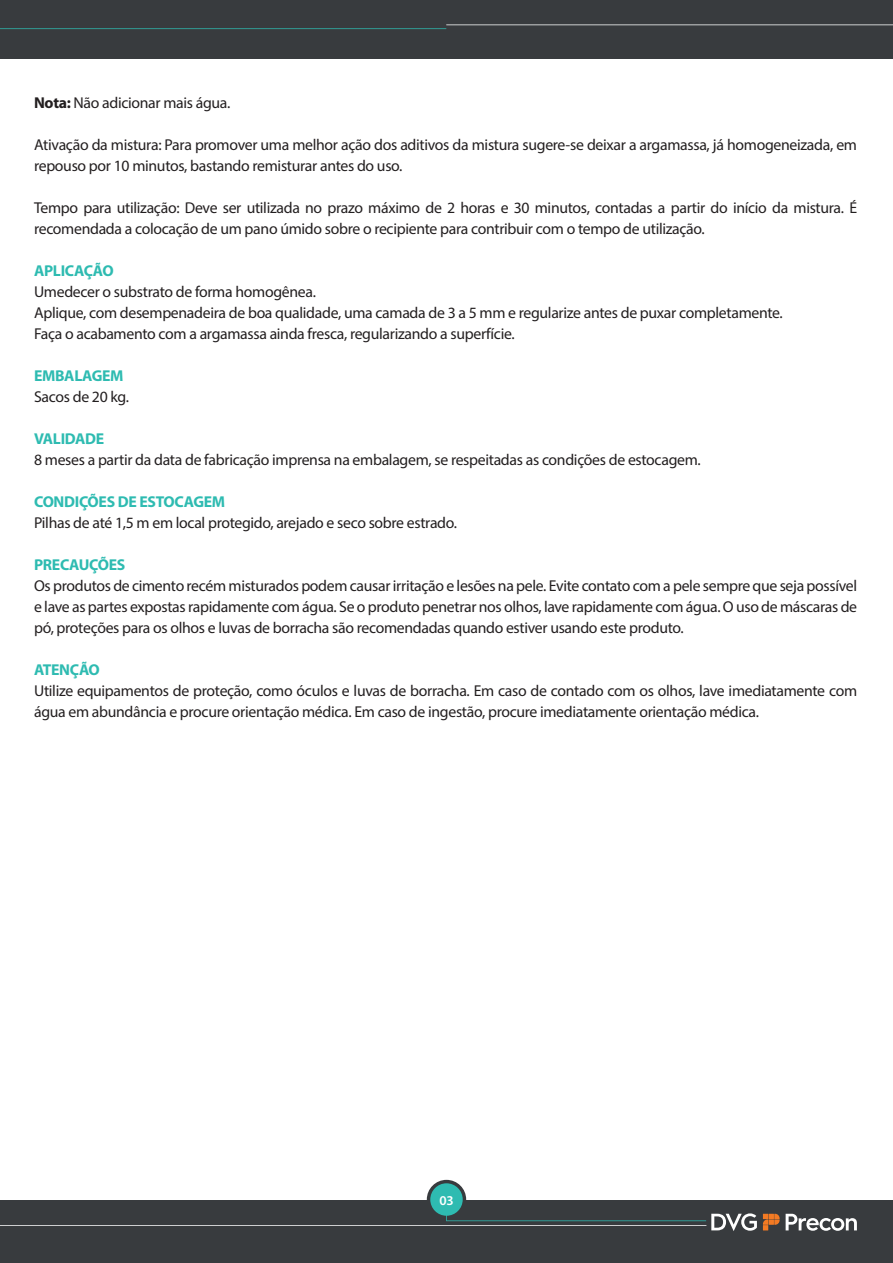
<style>
.page{position:relative;width:893px;height:1263px;background:#fff}
.page>*{position:absolute;margin:0;border:0;box-sizing:border-box;transform-origin:0 0}
.t1{font:15.75px/21px "Myriad Pro";letter-spacing:-.02em;color:#231f20}
.t2{font:700 15.75px "Myriad Pro";letter-spacing:-.02em;color:#2ebbb1}
.t3{font:600 13.5px "Myriad Pro";color:#fff}
.s1{font-weight:700}
</style>
<div class="page">
<div style="left:0;top:1200px;width:893px;height:63px;background:#383b3e"></div>
<div style="left:427px;top:1180px;width:39px;height:39px;background:#383b3e;border-radius:50%"></div>
<svg style="left:763px;top:1214px;width:17px;height:16px"></svg>
<svg style="left:786px;top:1214px;width:71px;height:17px"></svg>
<svg style="left:0;top:1213px;width:757px;height:18px"></svg>
<div style="left:430px;top:1183px;width:33px;height:33px;background:#2ebbb1;border-radius:50%"></div>
<div style="left:0;top:0;width:893px;height:58px;background:#383b3e"></div>
<svg style="left:0;top:24px;width:893px;height:5px"></svg>
<p class="t1" style="left:34px;top:92px;width:198px"><span class="s1">Nota:</span> Não adicionar mais água.</p>
<p class="t1" style="left:34px;top:134px;width:824px">Ativação da mistura: Para promover uma melhor ação dos aditivos da mistura sugere-se deixar a argamassa, já homogeneizada, em repouso por 10 minutos, bastando remisturar antes do uso.</p>
<p class="t1" style="left:34px;top:197px;width:824px">Tempo para utilização: Deve ser utilizada no prazo máximo de 2 horas e 30 minutos, contadas a partir do início da mistura. É recomendada a colocação de um pano úmido sobre o recipiente para contribuir com o tempo de utilização.</p>
<p class="t2" style="left:34px;top:262px;width:81px">APLICAÇÃO</p>
<p class="t1" style="left:34px;top:281px;width:750px">Umedecer o substrato de forma homogênea.<br>Aplique, com desempenadeira de boa qualidade, uma camada de 3 a 5 mm e regularize antes de puxar completamente.<br>Faça o acabamento com a argamassa ainda fresca, regularizando a superfície.</p>
<p class="t2" style="left:34px;top:367px;width:91px">EMBALAGEM</p>
<p class="t1" style="left:34px;top:386px;width:97px">Sacos de 20 kg.</p>
<p class="t2" style="left:34px;top:430px;width:72px">VALIDADE</p>
<p class="t1" style="left:34px;top:449px;width:668px">8 meses a partir da data de fabricação imprensa na embalagem, se respeitadas as condições de estocagem.</p>
<p class="t2" style="left:34px;top:493px;width:193px">CONDIÇÕES DE ESTOCAGEM</p>
<p class="t1" style="left:34px;top:512px;width:424px">Pilhas de até 1,5 m em local protegido, arejado e seco sobre estrado.</p>
<p class="t2" style="left:34px;top:556px;width:93px">PRECAUÇÕES</p>
<p class="t1" style="left:34px;top:575px;width:825px;text-align:justify">Os produtos de cimento recém misturados podem causar irritação e lesões na pele. Evite contato com a pele sempre que seja possível e lave as partes expostas rapidamente com água. Se o produto penetrar nos olhos, lave rapidamente com água. O uso de máscaras de pó, proteções para os olhos e luvas de borracha são recomendadas quando estiver usando este produto.</p>
<p class="t2" style="left:34px;top:661px;width:67px">ATENÇÃO</p>
<p class="t1" style="left:34px;top:680px;width:825px">Utilize equipamentos de proteção, como óculos e luvas de borracha. Em caso de contado com os olhos, lave imediatamente com água em abundância e procure orientação médica. Em caso de ingestão, procure imediatamente orientação médica.</p>
<p class="t3" style="left:439px;top:1192px;width:16px">03</p>
</div>
